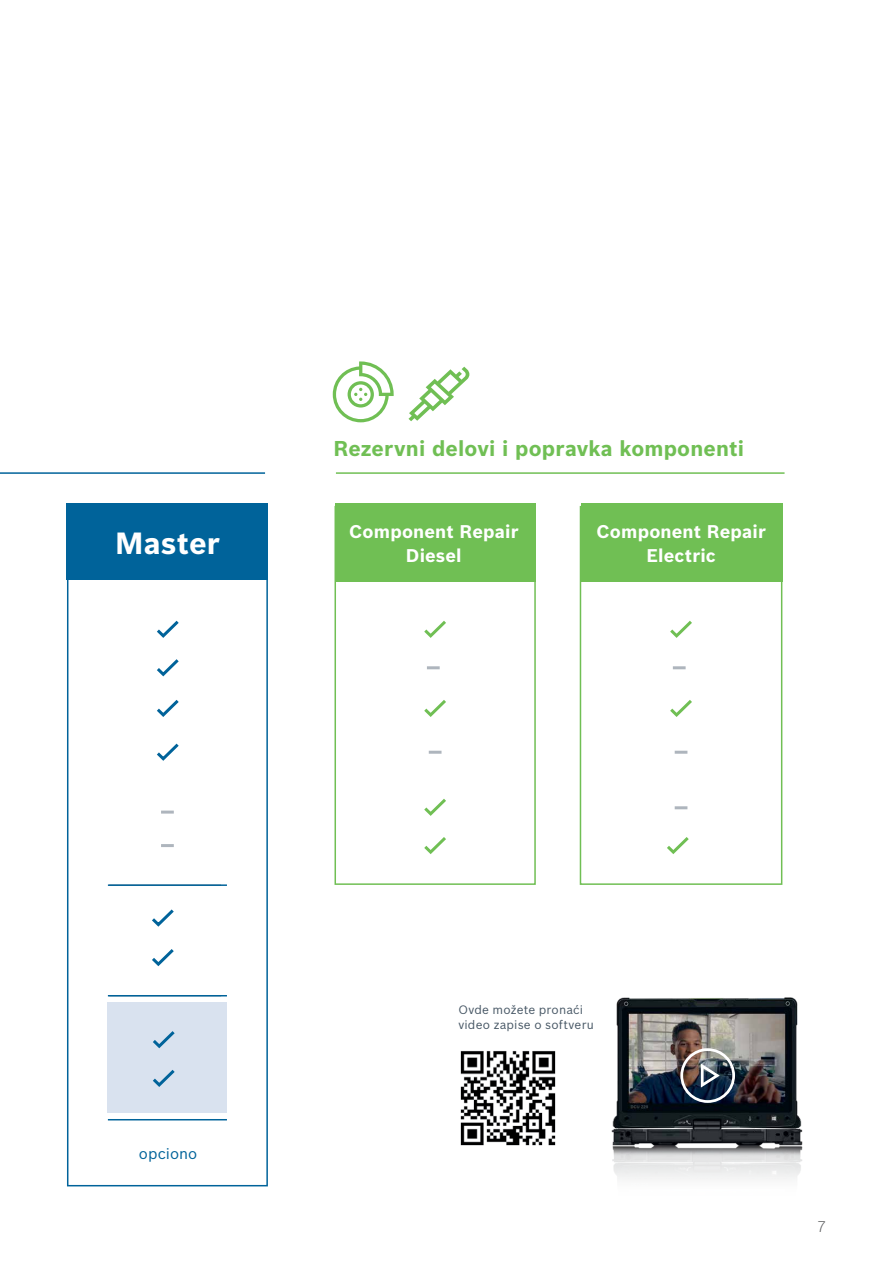
<style>
.page{position:relative;width:893px;height:1263px;background:#fff}
.page>*{position:absolute;margin:0;border:0;box-sizing:border-box;transform-origin:0 0}
.t1{font:700 30px "Bosch Sans";letter-spacing:.005em;color:#fff}
.t2{font:700 21px "Bosch Sans";letter-spacing:.01em;color:#70bf54}
.t3{font:700 18px/24px "Bosch Sans";letter-spacing:.01em;color:#fff;text-align:center}
.t4{font:15px "Bosch Sans";letter-spacing:.005em;color:#00639a}
.t5{font:300 15px "Bosch Sans";color:#58595b}
.t6{font:12px/15px "Bosch Sans";letter-spacing:.015em;color:#475765}
</style>
<div class="page">
<div style="left:67px;top:509px;width:201px;height:677px;background:#fff;border:2px solid #00639a"></div>
<div style="left:67px;top:503px;width:201px;height:77px;background:#00639a"></div>
<div style="left:108px;top:1002px;width:119px;height:111px;background:#d9e2ef"></div>
<svg style="left:408px;top:367px;width:61px;height:54px"></svg>
<svg style="left:333px;top:361px;width:61px;height:61px"></svg>
<hr style="left:108px;top:1119px;width:119px;height:1px;background:#00639a">
<hr style="left:0;top:472px;width:265px;height:2px;background:#00639a">
<hr style="left:336px;top:472px;width:448px;height:2px;background:#70bf54">
<hr style="left:108px;top:884px;width:119px;height:2px;background:#00639a">
<hr style="left:108px;top:995px;width:119px;height:1px;background:#00639a">
<svg style="left:157px;top:620px;width:22px;height:18px"></svg>
<svg style="left:157px;top:659px;width:22px;height:18px"></svg>
<svg style="left:157px;top:700px;width:22px;height:17px"></svg>
<svg style="left:157px;top:743px;width:22px;height:18px"></svg>
<img style="left:611px;top:997px;width:192px;height:182px">
<img style="left:680px;top:1048px;width:55px;height:55px">
<div style="left:334px;top:506px;width:202px;height:379px;border:2px solid #70bf54"></div>
<div style="left:580px;top:506px;width:202px;height:379px;border:2px solid #70bf54"></div>
<div style="left:335px;top:503px;width:201px;height:79px;background:#70bf54"></div>
<div style="left:581px;top:503px;width:201px;height:79px;background:#70bf54"></div>
<svg style="left:424px;top:621px;width:22px;height:17px"></svg>
<svg style="left:424px;top:700px;width:22px;height:17px"></svg>
<svg style="left:670px;top:620px;width:22px;height:18px"></svg>
<svg style="left:424px;top:799px;width:22px;height:17px"></svg>
<svg style="left:670px;top:700px;width:22px;height:17px"></svg>
<svg style="left:667px;top:837px;width:22px;height:17px"></svg>
<svg style="left:152px;top:909px;width:22px;height:18px"></svg>
<svg style="left:152px;top:949px;width:22px;height:18px"></svg>
<svg style="left:153px;top:1031px;width:22px;height:18px"></svg>
<svg style="left:153px;top:1070px;width:22px;height:17px"></svg>
<svg style="left:161px;top:844px;width:13px;height:3px"></svg>
<svg style="left:161px;top:810px;width:13px;height:3px"></svg>
<svg style="left:675px;top:806px;width:12px;height:3px"></svg>
<svg style="left:429px;top:751px;width:12px;height:3px"></svg>
<svg style="left:675px;top:751px;width:12px;height:3px"></svg>
<svg style="left:427px;top:666px;width:13px;height:3px"></svg>
<svg style="left:673px;top:666px;width:13px;height:3px"></svg>
<svg style="left:424px;top:837px;width:22px;height:17px"></svg>
<img style="left:460px;top:1051px;width:96px;height:95px">
<h1 class="t1" style="left:115px;top:524px;width:106px">Master</h1>
<p class="t2" style="left:333px;top:435px;width:412px">Rezervni delovi i popravka komponenti</p>
<p class="t3" style="left:349px;top:520px;width:171px">Component Repair<br>Diesel</p>
<p class="t3" style="left:596px;top:520px;width:171px">Component Repair</p>
<p class="t3" style="left:646px;top:544px;width:71px">Electric</p>
<p class="t4" style="left:139px;top:1144px;width:60px">opciono</p>
<p class="t6" style="left:458px;top:1002px;width:137px">Ovde možete pronaći video zapise o softveru</p>
<p class="t5" style="left:817px;top:1217px;width:10px">7</p>
</div>
